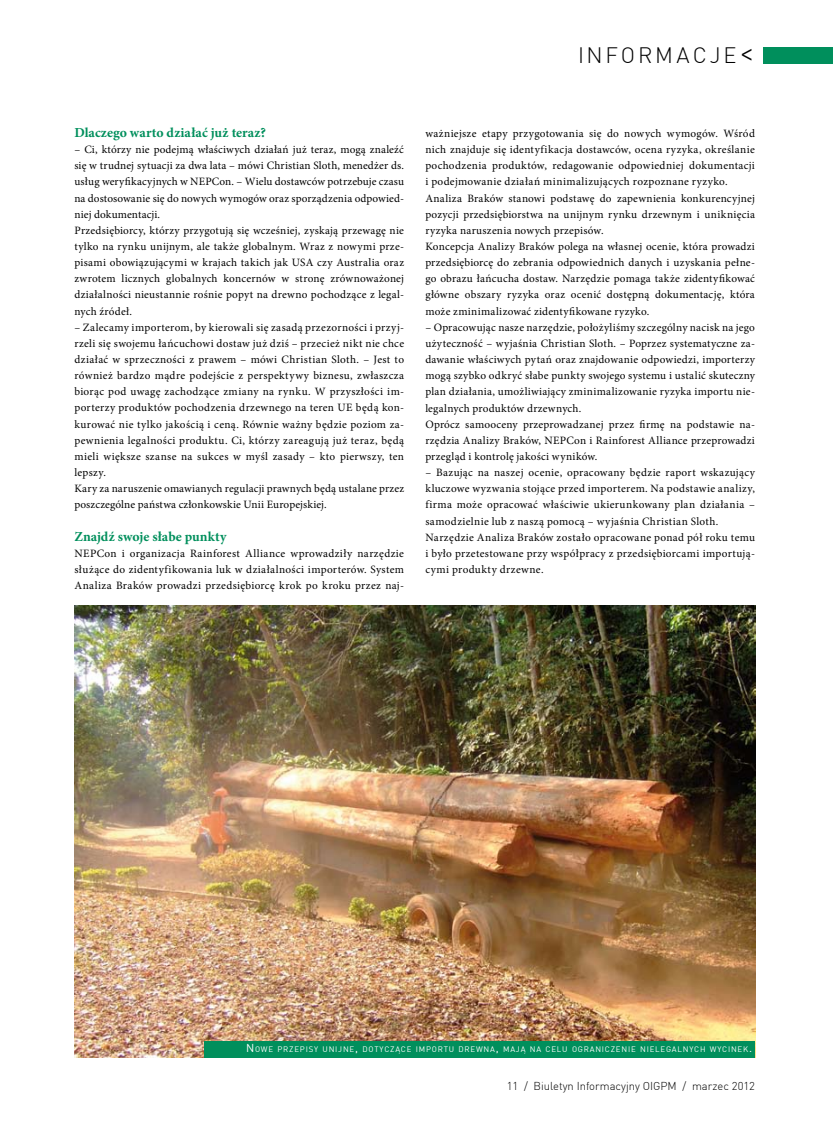
<style>
.page{position:relative;width:833px;height:1134px;background:#fff}
.page>*{position:absolute;margin:0;border:0;box-sizing:border-box;transform-origin:0 0}
.t1{font:300 21.88px "DINCE";letter-spacing:.13em;color:#000}
.t2{font:700 13.75px "Minion Pro";color:#008f5c}
.t3{font:11.25px/16.1px "Minion Pro";letter-spacing:.025em;color:#000}
.t4{font:300 11.25px "DINCE";color:#000}
.t5{font:7.88px "DINCE";letter-spacing:.1em;color:#fff}
.s1{font-size:31.25px}
.s2{font-size:11.25px}
</style>
<div class="page">
<div style="left:764px;top:47px;width:69px;height:16px;background:#008f5c"></div>
<img style="left:74px;top:606px;width:681px;height:451px">
<div style="left:204px;top:1041px;width:551px;height:16px;background:#008f5c"></div>
<h1 class="t1" style="left:578px;top:41px;width:178px">INFORMACJE<span class="s1">&lt;</span></h1>
<p class="t2" style="left:74px;top:123px;width:193px">Dlaczego warto działać już teraz?</p>
<p class="t3" style="left:74px;top:142px;width:331px">– Ci, którzy nie podejmą właściwych działań już teraz, mogą znaleźć się w trudnej sytuacji za dwa lata – mówi Christian Sloth, menedżer ds. usług weryfikacyjnych w NEPCon. – Wielu dostawców potrzebuje czasu na dostosowanie się do nowych wymogów oraz sporządzenia odpowied&shy;niej dokumentacji.<br>Przedsiębiorcy, którzy przygotują się wcześniej, zyskają przewagę nie tylko na rynku unijnym, ale także globalnym. Wraz z nowymi prze&shy;pisami obowiązującymi w krajach takich jak USA czy Australia oraz zwrotem licznych globalnych koncernów w stronę zrównoważonej działalności nieustannie rośnie popyt na drewno pochodzące z legal&shy;nych źródeł.</p>
<p class="t3" style="left:74px;top:319px;width:331px">– Zalecamy importerom, by kierowali się zasadą przezorności i przyj&shy;rzeli się swojemu łańcuchowi dostaw już dziś – przecież nikt nie chce działać w sprzeczności z prawem – mówi Christian Sloth. – Jest to również bardzo mądre podejście z perspektywy biznesu, zwłaszcza biorąc pod uwagę zachodzące zmiany na rynku. W przyszłości im&shy;porterzy produktów pochodzenia drzewnego na teren UE będą kon&shy;kurować nie tylko jakością i ceną. Równie ważny będzie poziom za&shy;pewnienia legalności produktu. Ci, którzy zareagują już teraz, będą mieli większe szanse na sukces w myśl zasady – kto pierwszy, ten lepszy.<br>Kary za naruszenie omawianych regulacji prawnych będą ustalane przez poszczególne państwa członkowskie Unii Europejskiej.</p>
<p class="t2" style="left:74px;top:526px;width:154px">Znajdź swoje słabe punkty</p>
<p class="t3" style="left:74px;top:545px;width:331px;text-align:justify">NEPCon i organizacja Rainforest Alliance wprowadziły narzędzie służące do zidentyfikowania luk w działalności importerów. System Analiza Braków prowadzi przedsiębiorcę krok po kroku przez naj-</p>
<p class="t3" style="left:425px;top:125px;width:331px">ważniejsze etapy przygotowania się do nowych wymogów. Wśród nich znajduje się identyfikacja dostawców, ocena ryzyka, określanie pochodzenia produktów, redagowanie odpowiedniej dokumentacji i podejmowanie działań minimalizujących rozpoznane ryzyko.<br>Analiza Braków stanowi podstawę do zapewnienia konkurencyjnej pozycji przedsiębiorstwa na unijnym rynku drzewnym i uniknięcia ryzyka naruszenia nowych przepisów.<br>Koncepcja Analizy Braków polega na własnej ocenie, która prowadzi przedsiębiorcę do zebrania odpowiednich danych i uzyskania pełne&shy;go obrazu łańcucha dostaw. Narzędzie pomaga także zidentyfikować główne obszary ryzyka oraz ocenić dostępną dokumentację, która może zminimalizować zidentyfikowane ryzyko.</p>
<p class="t3" style="left:425px;top:319px;width:331px">– Opracowując nasze narzędzie, położyliśmy szczególny nacisk na jego użyteczność – wyjaśnia Christian Sloth. – Poprzez systematyczne za&shy;dawanie właściwych pytań oraz znajdowanie odpowiedzi, importerzy mogą szybko odkryć słabe punkty swojego systemu i ustalić skuteczny plan działania, umożliwiający zminimalizowanie ryzyka importu nie&shy;legalnych produktów drzewnych.<br>Oprócz samooceny przeprowadzanej przez firmę na podstawie na&shy;rzędzia Analizy Braków, NEPCon i Rainforest Alliance przeprowadzi przegląd i kontrolę jakości wyników.</p>
<p class="t3" style="left:425px;top:464px;width:331px">– Bazując na naszej ocenie, opracowany będzie raport wskazujący kluczowe wyzwania stojące przed importerem. Na podstawie analizy, firma może opracować właściwie ukierunkowany plan działania – samodzielnie lub z naszą pomocą – wyjaśnia Christian Sloth.<br>Narzędzie Analiza Braków zostało opracowane ponad pół roku temu i było przetestowane przy współpracy z przedsiębiorcami importują&shy;cymi produkty drzewne.</p>
<p class="t5" style="left:246px;top:1044px;width:507px"><span class="s2">N</span> OWE PRZEPISY UNIJNE<span class="s2">,</span> DOTYCZĄCE IMPORTU DREWNA<span class="s2">,</span> MAJĄ NA CELU OGRANICZENIE NIELEGALNYCH WYCINEK<span class="s2">.</span></p>
<p class="t4" style="left:507px;top:1079px;width:250px">11 / Biuletyn Informacyjny OIGPM / marzec 2012</p>
</div>
